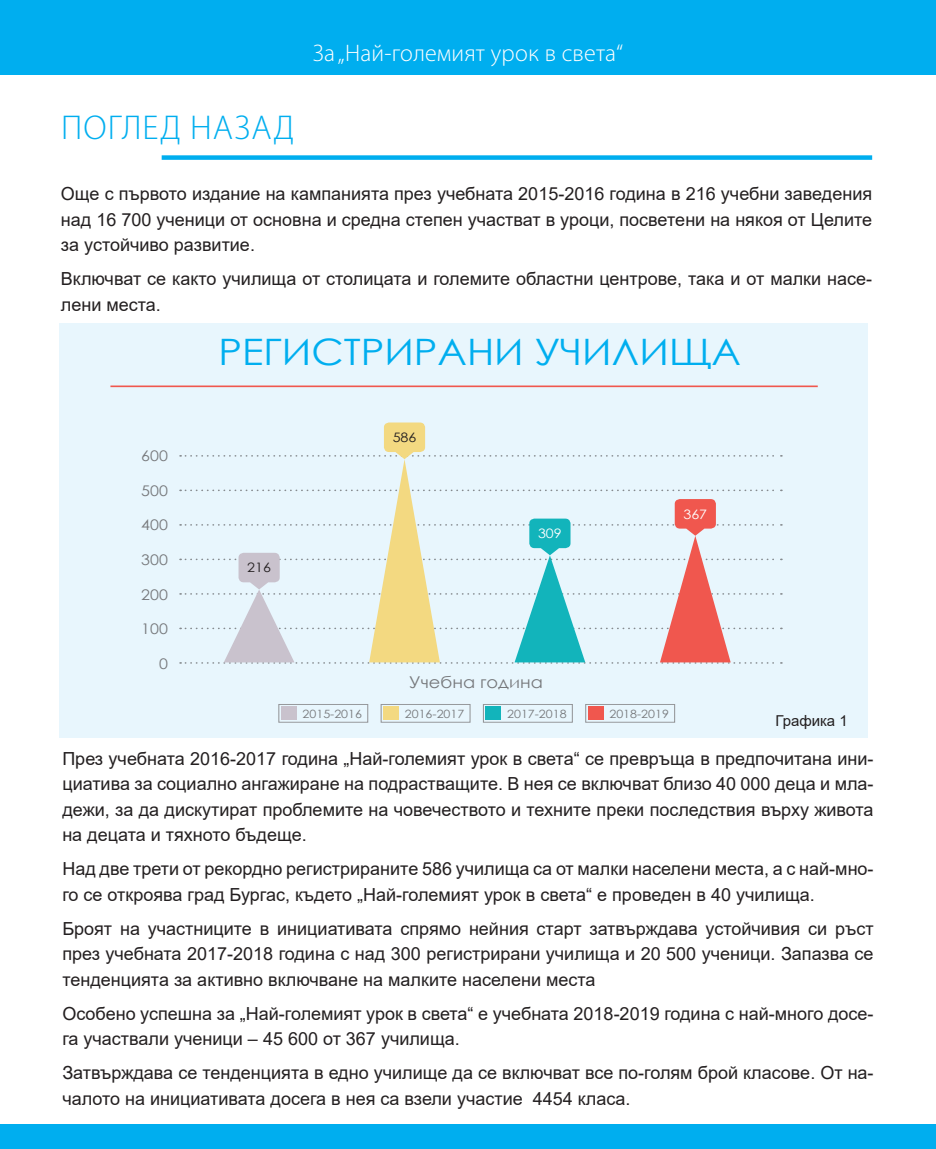
<style>
.page{position:relative;width:936px;height:1149px;background:#fff}
.page>*{position:absolute;margin:0;border:0;box-sizing:border-box;transform-origin:0 0}
.t1{font:36.45px "Century Gothic";color:#00aeef;scale:1.09 1}
.t2{font:300 34.5px "Myriad Pro";letter-spacing:.03em;color:#00aeef}
.t3{font:300 24px "Myriad Pro";letter-spacing:.01em;color:#fff}
.t4{font:18px/25.5px "Arial";color:#231f20}
.t5{font:16.2px "Century Gothic";color:#76787b;scale:1.09 1}
.t6{font:15px "Arial";color:#231f20}
.t7{font:14.7px "Century Gothic";color:#76787b;scale:1.09 1}
.t8{font:13.05px "Century Gothic";color:#231f20;scale:1.09 1}
.t9{font:13.05px "Century Gothic";color:#fff;scale:1.09 1}
.t10{font:11.4px "Century Gothic";color:#76787b;scale:1.09 1}
</style>
<div class="page">
<div style="left:0;top:0;width:935px;height:74px;background:#00aeef"></div>
<div style="left:0;top:1123px;width:935px;height:25px;background:#00aeef"></div>
<div style="left:162px;top:155px;width:710px;height:5px;background:#00aeef"></div>
<div style="left:60px;top:323px;width:807px;height:415px;background:#e8f6fd"></div>
<svg style="left:180px;top:422px;width:601px;height:241px"></svg>
<div style="left:281px;top:706px;width:15px;height:14px;background:#c9c2cd"></div>
<div style="left:278px;top:703px;width:90px;height:19px;border:1px solid #939598"></div>
<div style="left:383px;top:706px;width:15px;height:14px;background:#f3d981"></div>
<div style="left:380px;top:703px;width:90px;height:19px;border:1px solid #939598"></div>
<div style="left:485px;top:706px;width:16px;height:14px;background:#12b4bb"></div>
<div style="left:483px;top:703px;width:89px;height:19px;border:1px solid #939598"></div>
<div style="left:588px;top:706px;width:15px;height:14px;background:#f0574e"></div>
<div style="left:585px;top:703px;width:90px;height:19px;border:1px solid #939598"></div>
<hr style="left:110px;top:385px;width:707px;height:2px;background:#f0574e">
<p class="t2" style="left:61px;top:108px;width:235px">ПОГЛЕД НАЗАД</p>
<p class="t3" style="left:313px;top:39px;width:312px">За „Най-големият урок в света“</p>
<p class="t4" style="left:61px;top:181px;width:812px;text-align:justify">Още с първото издание на кампанията през учебната 2015-2016 година в 216 учебни заведения над 16 700 ученици от основна и средна степен участват в уроци, посветeни на някоя от Целите за устойчиво развитие.</p>
<p class="t4" style="left:61px;top:266px;width:812px">Включват се както училища от столицата и големите областни центрове, така и от малки насе&shy;лени места.</p>
<p class="t1" style="left:218px;top:326px;width:481px">РЕГИСТРИРАНИ УЧИЛИЩА</p>
<p class="t7" style="left:141px;top:445px;width:26px">600</p>
<p class="t7" style="left:141px;top:480px;width:26px">500</p>
<p class="t7" style="left:141px;top:514px;width:26px">400</p>
<p class="t7" style="left:141px;top:549px;width:26px">300</p>
<p class="t7" style="left:141px;top:584px;width:26px">200</p>
<p class="t7" style="left:141px;top:618px;width:26px">100</p>
<p class="t7" style="left:159px;top:653px;width:10px">0</p>
<p class="t8" style="left:247px;top:558px;width:23px">216</p>
<p class="t8" style="left:392px;top:428px;width:23px">586</p>
<p class="t9" style="left:538px;top:524px;width:23px">309</p>
<p class="t5" style="left:409px;top:670px;width:124px">Учебна година</p>
<p class="t9" style="left:683px;top:504px;width:23px">367</p>
<p class="t10" style="left:302px;top:705px;width:56px">2015-2016</p>
<p class="t10" style="left:405px;top:705px;width:56px">2016-2017</p>
<p class="t10" style="left:507px;top:705px;width:56px">2017-2018</p>
<p class="t10" style="left:609px;top:705px;width:56px">2018-2019</p>
<p class="t6" style="left:775px;top:710px;width:74px">Графика 1</p>
<p class="t4" style="left:62px;top:745px;width:812px;text-align:justify">През учебната 2016-2017 година „Най-големият урок в света“ се превръща в предпочитана ини&shy;циатива за социално ангажиране на подрастващите. В нея се включват близо 40 000 деца и мла&shy;дежи, за да дискутират проблемите на човечеството и техните преки последствия върху живота на децата и тяхното бъдеще.</p>
<p class="t4" style="left:62px;top:855px;width:812px">Над две трети от рекордно регистрираните 586 училища са от малки населени места, а с най-мно&shy;го се откроява град Бургас, където „Най-големият урок в света“ е проведен в 40 училища.</p>
<p class="t4" style="left:62px;top:915px;width:812px;text-align:justify">Броят на участниците в инициативата спрямо нейния старт затвърждава устойчивия си ръст през учебната 2017-2018 година с над 300 регистрирани училища и 20 500 ученици. Запазва се тенденцията за активно включване на малките населени места</p>
<p class="t4" style="left:62px;top:1000px;width:812px">Особено успешна за „Най-големият урок в света“ е учебната 2018-2019 година с най-много досе&shy;га участвали ученици – 45 600 от 367 училища.</p>
<p class="t4" style="left:62px;top:1059px;width:812px">Затвърждава се тенденцията в едно училище да се включват все по-голям брой класове. От на&shy;чалото на инициативата досега в нея са взели участие 4454 класа.</p>
</div>
